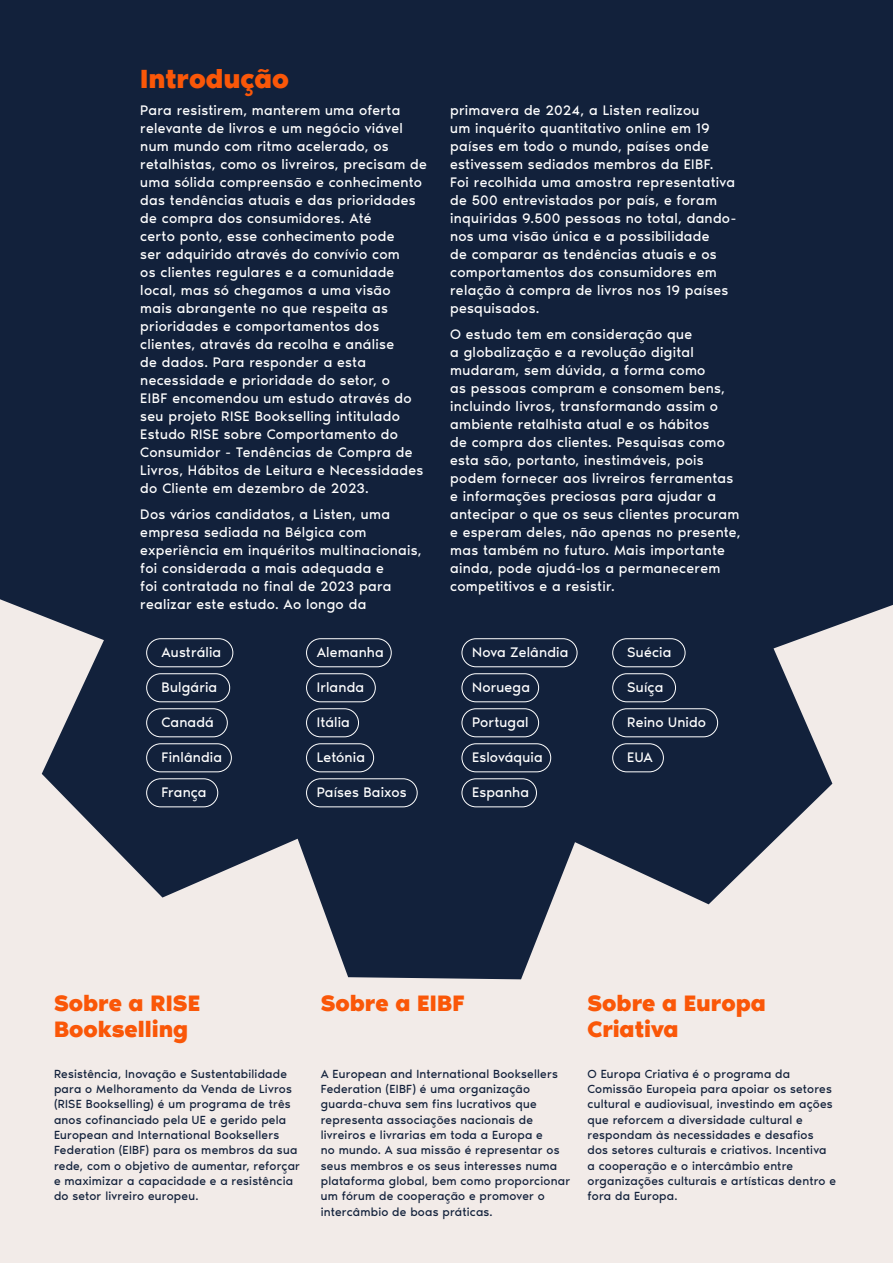
<style>
.page{position:relative;width:893px;height:1263px;background:#f2ebe8}
.page>*{position:absolute;margin:0;border:0;box-sizing:border-box;transform-origin:0 0}
.t1{font:700 27px "Noir Pro";color:#fa5708}
.t2{font:700 22.95px/25.5px "Noir Pro";color:#fa5708}
.t3{font:14.25px/18px "Noir Pro";letter-spacing:.02em;color:#fff}
.t4{font:12.15px/15.3px "Noir Pro";letter-spacing:.015em;color:#12213b}
</style>
<div class="page">
<svg style="left:0;top:432px;width:893px;height:547px;fill:#12213b"></svg>
<div style="left:0;top:0;width:893px;height:432px;background:#12213b"></div>
<div style="left:146px;top:638px;width:87px;height:29px;border:1px solid #fff;border-radius:14px"></div>
<div style="left:306px;top:638px;width:86px;height:29px;border:1px solid #fff;border-radius:14px"></div>
<div style="left:612px;top:638px;width:73px;height:29px;border:1px solid #fff;border-radius:14px"></div>
<div style="left:462px;top:638px;width:115px;height:29px;border:1px solid #fff;border-radius:14px"></div>
<div style="left:146px;top:673px;width:84px;height:29px;border:1px solid #fff;border-radius:14px"></div>
<div style="left:306px;top:673px;width:70px;height:29px;border:1px solid #fff;border-radius:14px"></div>
<div style="left:612px;top:673px;width:64px;height:29px;border:1px solid #fff;border-radius:14px"></div>
<div style="left:462px;top:673px;width:77px;height:29px;border:1px solid #fff;border-radius:14px"></div>
<div style="left:146px;top:708px;width:82px;height:29px;border:1px solid #fff;border-radius:14px"></div>
<div style="left:306px;top:708px;width:53px;height:29px;border:1px solid #fff;border-radius:14px"></div>
<div style="left:612px;top:708px;width:106px;height:29px;border:1px solid #fff;border-radius:14px"></div>
<div style="left:462px;top:708px;width:77px;height:29px;border:1px solid #fff;border-radius:14px"></div>
<div style="left:146px;top:743px;width:86px;height:29px;border:1px solid #fff;border-radius:14px"></div>
<div style="left:306px;top:743px;width:68px;height:29px;border:1px solid #fff;border-radius:14px"></div>
<div style="left:612px;top:743px;width:52px;height:29px;border:1px solid #fff;border-radius:14px"></div>
<div style="left:462px;top:743px;width:89px;height:29px;border:1px solid #fff;border-radius:14px"></div>
<div style="left:146px;top:778px;width:72px;height:29px;border:1px solid #fff;border-radius:14px"></div>
<div style="left:306px;top:778px;width:112px;height:29px;border:1px solid #fff;border-radius:14px"></div>
<div style="left:462px;top:778px;width:75px;height:29px;border:1px solid #fff;border-radius:14px"></div>
<h3 class="t1" style="left:140px;top:57px;width:150px">Introdução</h3>
<p class="t3" style="left:140px;top:100px;width:288px">Para resistirem, manterem uma oferta relevante de livros e um negócio viável num mundo com ritmo acelerado, os retalhistas, como os livreiros, precisam de uma sólida compreensão e conhecimento das tendências atuais e das prioridades de compra dos consumidores. Até<br>certo ponto, esse conhecimento pode<br>ser adquirido através do convívio com<br>os clientes regulares e a comunidade local, mas só chegamos a uma visão<br>mais abrangente no que respeita as prioridades e comportamentos dos clientes, através da recolha e análise<br>de dados. Para responder a esta necessidade e prioridade do setor, o<br>EIBF encomendou um estudo através do seu projeto RISE Bookselling intitulado Estudo RISE sobre Comportamento do Consumidor - Tendências de Compra de Livros, Hábitos de Leitura e Necessidades do Cliente em dezembro de 2023.</p>
<p class="t3" style="left:140px;top:505px;width:283px">Dos vários candidatos, a Listen, uma empresa sediada na Bélgica com experiência em inquéritos multinacionais, foi considerada a mais adequada e<br>foi contratada no final de 2023 para realizar este estudo. Ao longo da</p>
<p class="t3" style="left:162px;top:642px;width:61px">Austrália</p>
<p class="t3" style="left:162px;top:677px;width:57px">Bulgária</p>
<p class="t3" style="left:162px;top:712px;width:54px">Canadá</p>
<p class="t3" style="left:162px;top:747px;width:62px">Finlândia</p>
<p class="t3" style="left:162px;top:782px;width:47px">França</p>
<p class="t3" style="left:317px;top:642px;width:68px">Alemanha</p>
<p class="t3" style="left:317px;top:677px;width:49px">Irlanda</p>
<p class="t3" style="left:317px;top:712px;width:35px">Itália</p>
<p class="t3" style="left:317px;top:747px;width:50px">Letónia</p>
<p class="t3" style="left:317px;top:782px;width:91px">Países Baixos</p>
<p class="t3" style="left:450px;top:100px;width:287px">primavera de 2024, a Listen realizou<br>um inquérito quantitativo online em 19 países em todo o mundo, países onde estivessem sediados membros da EIBF.<br>Foi recolhida uma amostra representativa de 500 entrevistados por país, e foram inquiridas 9.500 pessoas no total, dando&shy;nos uma visão única e a possibilidade<br>de comparar as tendências atuais e os comportamentos dos consumidores em relação à compra de livros nos 19 países pesquisados.</p>
<p class="t3" style="left:450px;top:325px;width:292px">O estudo tem em consideração que<br>a globalização e a revolução digital mudaram, sem dúvida, a forma como<br>as pessoas compram e consomem bens, incluindo livros, transformando assim o ambiente retalhista atual e os hábitos<br>de compra dos clientes. Pesquisas como esta são, portanto, inestimáveis, pois podem fornecer aos livreiros ferramentas e informações preciosas para ajudar a antecipar o que os seus clientes procuram e esperam deles, não apenas no presente, mas também no futuro. Mais importante ainda, pode ajudá-los a permanecerem competitivos e a resistir.</p>
<p class="t3" style="left:472px;top:642px;width:98px">Nova Zelândia</p>
<p class="t3" style="left:472px;top:677px;width:59px">Noruega</p>
<p class="t3" style="left:472px;top:712px;width:58px">Portugal</p>
<p class="t3" style="left:472px;top:747px;width:72px">Eslováquia</p>
<p class="t3" style="left:472px;top:782px;width:59px">Espanha</p>
<p class="t3" style="left:627px;top:642px;width:46px">Suécia</p>
<p class="t3" style="left:627px;top:677px;width:38px">Suíça</p>
<p class="t3" style="left:627px;top:712px;width:80px">Reino Unido</p>
<p class="t3" style="left:627px;top:747px;width:27px">EUA</p>
<h3 class="t2" style="left:54px;top:989px;width:148px">Sobre a RISE<br>Bookselling</h3>
<p class="t4" style="left:54px;top:1065px;width:248px">Resistência, Inovação e Sustentabilidade para o Melhoramento da Venda de Livros (RISE Bookselling) é um programa de três anos cofinanciado pela UE e gerido pela European and International Booksellers Federation (EIBF) para os membros da sua rede, com o objetivo de aumentar, reforçar e maximizar a capacidade e a resistência do setor livreiro europeu.</p>
<h3 class="t2" style="left:321px;top:989px;width:145px">Sobre a EIBF</h3>
<p class="t4" style="left:321px;top:1065px;width:251px">A European and International Booksellers Federation (EIBF) é uma organização guarda-chuva sem fins lucrativos que representa associações nacionais de livreiros e livrarias em toda a Europa e<br>no mundo. A sua missão é representar os seus membros e os seus interesses numa plataforma global, bem como proporcionar um fórum de cooperação e promover o intercâmbio de boas práticas.</p>
<h3 class="t2" style="left:587px;top:989px;width:180px">Sobre a Europa<br>Criativa</h3>
<p class="t4" style="left:587px;top:1065px;width:250px">O Europa Criativa é o programa da Comissão Europeia para apoiar os setores cultural e audiovisual, investindo em ações que reforcem a diversidade cultural e respondam às necessidades e desafios dos setores culturais e criativos. Incentiva a cooperação e o intercâmbio entre organizações culturais e artísticas dentro e fora da Europa.</p>
</div>
